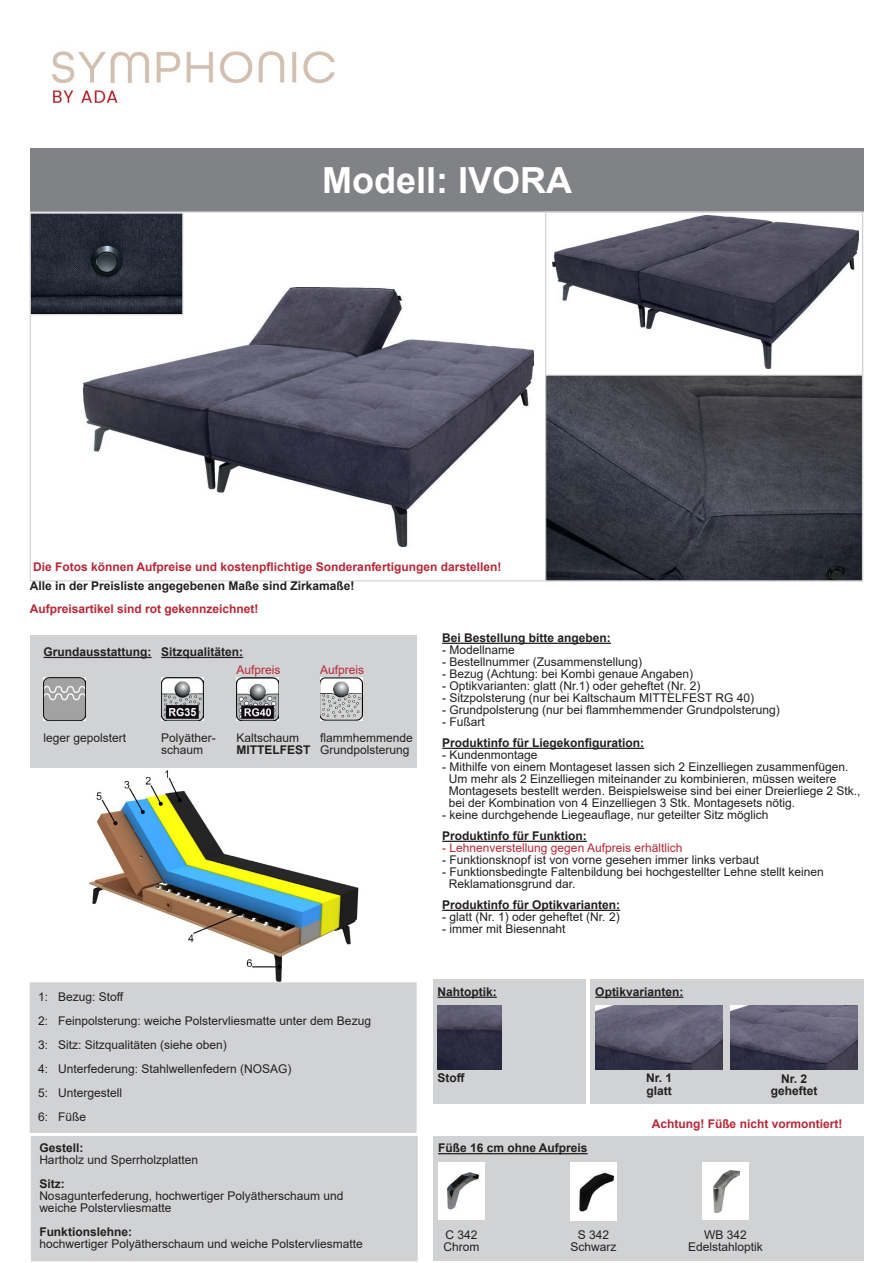
<style>
.page{position:relative;width:893px;height:1263px;background:#fff}
.page>*{position:absolute;margin:0;border:0;box-sizing:border-box;transform-origin:0 0}
.t1{font:700 36px "Arial";color:#fff}
.t2{font:12px/12px "Arial";color:#231f20}
.t3{font:700 12px/12.8px "Arial";color:#231f20}
.t4{font:700 12px "Arial";color:#b72837}
.t5{font:12px "Arial";color:#b72837}
</style>
<div class="page">
<img style="left:52px;top:51px;width:282px;height:52px">
<div style="left:30px;top:148px;width:833px;height:64px;background:#808285"></div>
<img style="left:84px;top:287px;width:449px;height:259px">
<hr style="left:442px;top:643px;width:169px;height:1px;background:#231f20">
<hr style="left:442px;top:748px;width:202px;height:1px;background:#231f20">
<hr style="left:442px;top:841px;width:145px;height:1px;background:#231f20">
<hr style="left:442px;top:910px;width:178px;height:1px;background:#231f20">
<div style="left:32px;top:1137px;width:385px;height:123px;background:#d1d2d4"></div>
<div style="left:31px;top:1136px;width:387px;height:125px;border:2px solid #d1d2d4"></div>
<img style="left:552px;top:216px;width:307px;height:152px">
<div style="left:545px;top:211px;width:318px;height:167px;border:1px solid #d1d2d4"></div>
<img style="left:89px;top:770px;width:270px;height:212px">
<div style="left:30px;top:982px;width:387px;height:151px;background:#d1d2d4;border:2px solid #d1d2d4"></div>
<img style="left:547px;top:377px;width:314px;height:202px">
<div style="left:545px;top:375px;width:318px;height:206px;border:1px solid #d1d2d4"></div>
<div style="left:30px;top:636px;width:387px;height:132px;background:#d1d2d4"></div>
<hr style="left:161px;top:657px;width:82px;height:1px;background:#231f20">
<img style="left:320px;top:677px;width:42px;height:43px">
<img style="left:161px;top:677px;width:42px;height:43px">
<img style="left:237px;top:677px;width:42px;height:43px">
<hr style="left:44px;top:657px;width:108px;height:1px;background:#231f20">
<img style="left:44px;top:677px;width:42px;height:43px">
<div style="left:433px;top:1136px;width:431px;height:124px;background:#d1d2d4"></div>
<hr style="left:438px;top:1153px;width:150px;height:1px;background:#231f20">
<img style="left:570px;top:1162px;width:47px;height:58px">
<div style="left:702px;top:1162px;width:47px;height:58px;background:#fff"></div>
<img style="left:714px;top:1171px;width:25px;height:41px">
<div style="left:438px;top:1162px;width:47px;height:58px;background:#fff"></div>
<img style="left:447px;top:1172px;width:32px;height:38px">
<div style="left:590px;top:979px;width:273px;height:125px;background:#d1d2d4"></div>
<hr style="left:595px;top:996px;width:88px;height:2px;background:#231f20">
<img style="left:595px;top:1006px;width:128px;height:63px">
<img style="left:730px;top:1006px;width:128px;height:63px">
<div style="left:433px;top:979px;width:152px;height:125px;background:#d1d2d4"></div>
<hr style="left:438px;top:996px;width:59px;height:2px;background:#231f20">
<img style="left:438px;top:1006px;width:63px;height:63px">
<img style="left:32px;top:215px;width:149px;height:98px">
<div style="left:30px;top:213px;width:153px;height:102px;border:1px solid #dad8d7"></div>
<h1 class="t1" style="left:322px;top:155px;width:252px">Modell: IVORA</h1>
<p class="t4" style="left:33px;top:558px;width:470px">Die Fotos können Aufpreise und kostenpflichtige Sonderanfertigungen darstellen!</p>
<p class="t3" style="left:30px;top:580px;width:326px">Alle in der Preisliste angegebenen Maße sind Zirkamaße!</p>
<p class="t4" style="left:30px;top:600px;width:230px">Aufpreisartikel sind rot gekennzeichnet!</p>
<p class="t3" style="left:44px;top:646px;width:110px">Grundausstattung:</p>
<p class="t3" style="left:161px;top:646px;width:84px">Sitzqualitäten:</p>
<p class="t5" style="left:237px;top:661px;width:46px">Aufpreis</p>
<p class="t5" style="left:320px;top:661px;width:46px">Aufpreis</p>
<p class="t2" style="left:44px;top:731px;width:84px">leger gepolstert</p>
<p class="t2" style="left:161px;top:731px;width:56px">Polyäther&shy;schaum</p>
<p class="t2" style="left:237px;top:731px;width:64px">Kaltschaum</p>
<p class="t3" style="left:237px;top:743px;width:76px">MITTELFEST</p>
<p class="t2" style="left:320px;top:731px;width:94px">flammhemmende<br>Grundpolsterung</p>
<p class="t2" style="left:38px;top:984px;width:334px;line-height:24px">1: Bezug: Stoff<br>2: Feinpolsterung: weiche Polstervliesmatte unter dem Bezug<br>3: Sitz: Sitzqualitäten (siehe oben)<br>4: Unterfederung: Stahlwellenfedern (NOSAG)<br>5: Untergestell<br>6: Füße</p>
<p class="t3" style="left:39px;top:1142px;width:46px">Gestell:</p>
<p class="t2" style="left:39px;top:1154px;width:160px">Hartholz und Sperrholzplatten</p>
<p class="t3" style="left:39px;top:1178px;width:27px">Sitz:</p>
<p class="t2" style="left:39px;top:1190px;width:306px">Nosagunterfederung, hochwertiger Polyätherschaum und weiche Polstervliesmatte</p>
<p class="t3" style="left:39px;top:1226px;width:94px">Funktionslehne:</p>
<p class="t2" style="left:39px;top:1238px;width:325px">hochwertiger Polyätherschaum und weiche Polstervliesmatte</p>
<p class="t3" style="left:442px;top:632px;width:170px">Bei Bestellung bitte angeben:</p>
<p class="t2" style="left:442px;top:644px;width:74px">- Modellname</p>
<p class="t2" style="left:442px;top:656px;width:202px">- Bestellnummer (Zusammenstellung)</p>
<p class="t2" style="left:442px;top:668px;width:252px">- Bezug (Achtung: bei Kombi genaue Angaben)</p>
<p class="t2" style="left:442px;top:680px;width:260px">- Optikvarianten: glatt (Nr.1) oder geheftet (Nr. 2)</p>
<p class="t2" style="left:442px;top:692px;width:313px">- Sitzpolsterung (nur bei Kaltschaum MITTELFEST RG 40)</p>
<p class="t2" style="left:442px;top:704px;width:339px">- Grundpolsterung (nur bei flammhemmender Grundpolsterung)</p>
<p class="t2" style="left:442px;top:716px;width:44px">- Fußart</p>
<p class="t3" style="left:442px;top:737px;width:204px">Produktinfo für Liegekonfiguration:</p>
<p class="t2" style="left:442px;top:749px;width:97px">- Kundenmontage</p>
<p class="t2" style="left:449px;top:761px;width:413px;text-indent:-7px">- Mithilfe von einem Montageset lassen sich 2 Einzelliegen zusammenfügen.<br>Um mehr als 2 Einzelliegen miteinander zu kombinieren, müssen weitere Montagesets bestellt werden. Beispielsweise sind bei einer Dreierliege 2 Stk., bei der Kombination von 4 Einzelliegen 3 Stk. Montagesets nötig.</p>
<p class="t2" style="left:442px;top:809px;width:328px">- keine durchgehende Liegeauflage, nur geteilter Sitz möglich</p>
<p class="t3" style="left:442px;top:830px;width:146px">Produktinfo für Funktion:</p>
<p class="t5" style="left:442px;top:839px;width:242px">- Lehnenverstellung gegen Aufpreis erhältlich</p>
<p class="t2" style="left:442px;top:854px;width:318px">- Funktionsknopf ist von vorne gesehen immer links verbaut</p>
<p class="t2" style="left:449px;top:866px;width:376px;text-indent:-7px">- Funktionsbedingte Faltenbildung bei hochgestellter Lehne stellt keinen<br>Reklamationsgrund dar.</p>
<p class="t3" style="left:442px;top:899px;width:180px">Produktinfo für Optikvarianten:</p>
<p class="t2" style="left:442px;top:911px;width:179px">- glatt (Nr. 1) oder geheftet (Nr. 2)</p>
<p class="t2" style="left:442px;top:923px;width:125px">- immer mit Biesennaht</p>
<p class="t3" style="left:438px;top:985px;width:61px">Nahtoptik:</p>
<p class="t3" style="left:595px;top:985px;width:90px">Optikvarianten:</p>
<p class="t3" style="left:438px;top:1072px;width:29px">Stoff</p>
<p class="t3" style="left:438px;top:1142px;width:151px">Füße 16 cm ohne Aufpreis</p>
<p class="t3" style="left:646px;top:1072px;width:28px">Nr. 1 glatt</p>
<p class="t3" style="left:771px;top:1072px;width:48px;text-align:center">Nr. 2 geheftet</p>
<p class="t4" style="left:652px;top:1115px;width:192px">Achtung! Füße nicht vormontiert!</p>
<p class="t2" style="left:443px;top:1229px;width:37px">C 342<br>Chrom</p>
<p class="t2" style="left:570px;top:1229px;width:48px;text-align:center">S 342<br>Schwarz</p>
<p class="t2" style="left:688px;top:1229px;width:76px;text-align:center">WB 342<br>Edelstahloptik</p>
</div>
